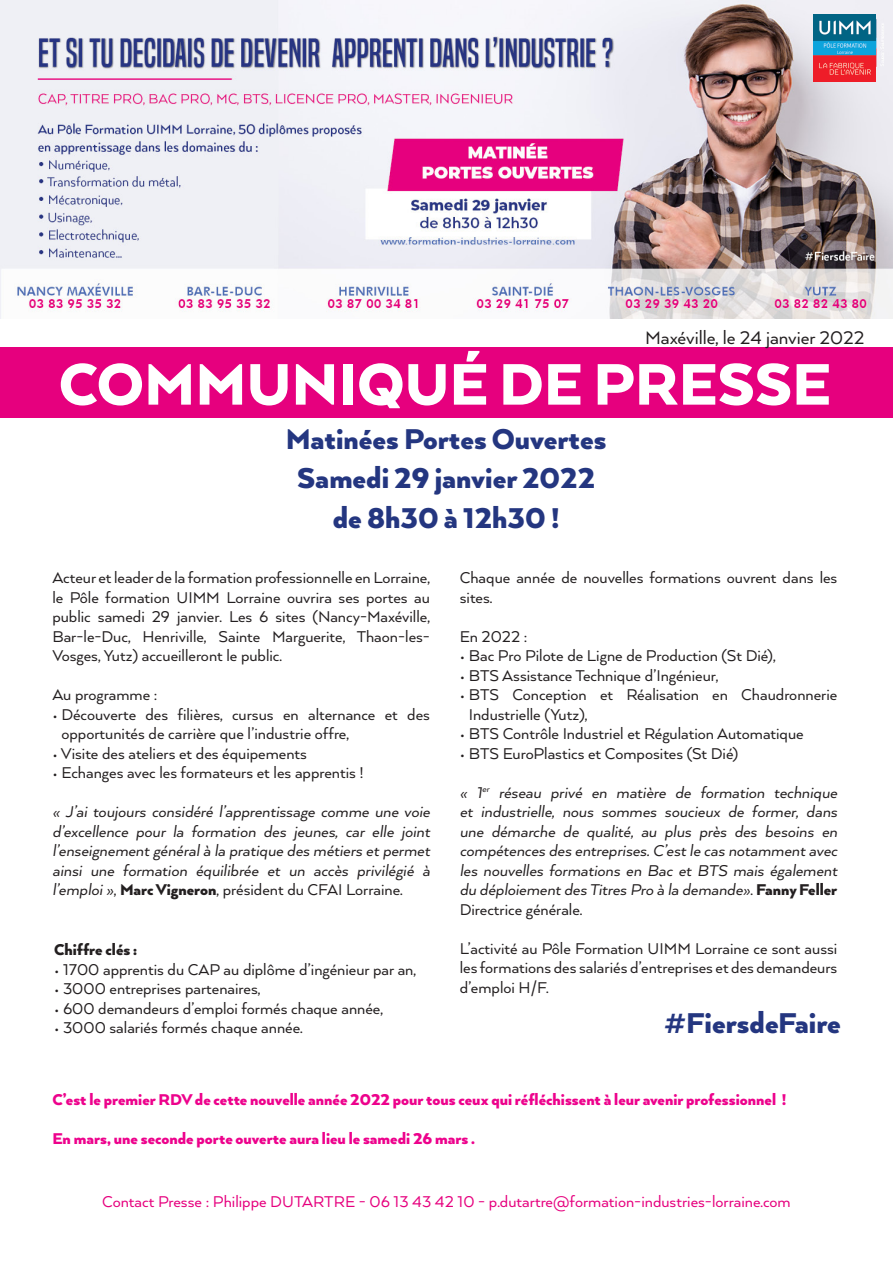
<style>
.page{position:relative;width:893px;height:1263px;background:#fff}
.page>*{position:absolute;margin:0;border:0;box-sizing:border-box;transform-origin:0 0}
.t1{font:900 67.5px "Arquitecta";color:#fff}
.t2{font:900 33px/39.6px "Arquitecta";color:#243680;text-align:center}
.t3{font:21px "Arquitecta";color:#231f20}
.t4{font:18px/19.5px "Arquitecta";color:#231f20}
.t5{font:italic 18px/19.5px "Arquitecta W00";color:#231f20;text-align:justify}
.t6{font:900 18px/39px "Arquitecta";color:#ed028c}
.t7{font:18px "Arquitecta";color:#e6007e}
.t8{font:900 18px "Arquitecta";color:#231f20}
.s1{font-family:"Arquitecta W00";font-style:italic}
.s2{font-weight:900}
.s3{font-family:"Arquitecta";font-style:normal}
.s4{font-family:"Arquitecta";font-weight:900;font-style:normal}
</style>
<div class="page">
<div style="left:0;top:348px;width:893px;height:70px;background:#e6007e"></div>
<img style="left:0;top:0;width:893px;height:319px">
<img style="left:813px;top:15px;width:63px;height:67px">
<p class="t3" style="left:645px;top:325px;width:221px">Maxéville, le 24 janvier 2022</p>
<h1 class="t1" style="left:59px;top:342px;width:774px">COMMUNIQUÉ DE PRESSE</h1>
<h2 class="t2" style="left:286px;top:418px;width:322px">Matinées Portes Ouvertes<br>Samedi 29 janvier 2022 de 8h30 à 12h30 !</h2>
<p class="t4" style="left:52px;top:567px;width:379px;text-align:justify">Acteur et leader de la formation professionnelle en Lorraine, le Pôle formation UIMM Lorraine ouvrira ses portes au public samedi 29 janvier. Les 6 sites (Nancy-Maxéville, Bar-le-Duc, Henriville, Sainte Marguerite, Thaon-les-Vosges, Yutz) accueilleront le public.</p>
<p class="t4" style="left:52px;top:684px;width:107px">Au programme :</p>
<p class="t4" style="left:61px;top:704px;width:370px;text-indent:-9px">• Découverte des filières, cursus en alternance et des opportunités de carrière que l’industrie offre,</p>
<p class="t4" style="left:52px;top:743px;width:256px">• Visite des ateliers et des équipements</p>
<p class="t4" style="left:52px;top:762px;width:313px">• Echanges avec les formateurs et les apprentis !</p>
<p class="t5" style="left:52px;top:802px;width:379px">« J’ai toujours considéré l’apprentissage comme une voie d’excellence pour la formation des jeunes, car elle joint l’enseignement général à la pratique des métiers et permet ainsi une formation équilibrée et un accès privilégié à</p>
<p class="t4" style="left:52px;top:879px;width:352px"><span class="s1">l’emploi »</span>, <span class="s2">Marc Vigneron</span>, président du CFAI Lorraine.</p>
<p class="t8" style="left:54px;top:938px;width:85px">Chiffre clés :</p>
<p class="t4" style="left:54px;top:959px;width:364px">• 1700 apprentis du CAP au diplôme d’ingénieur par an,</p>
<p class="t4" style="left:54px;top:978px;width:208px">• 3000 entreprises partenaires,</p>
<p class="t4" style="left:54px;top:998px;width:330px">• 600 demandeurs d’emploi formés chaque année,</p>
<p class="t4" style="left:54px;top:1017px;width:250px">• 3000 salariés formés chaque année.</p>
<p class="t4" style="left:460px;top:567px;width:379px">Chaque année de nouvelles formations ouvrent dans les sites.</p>
<p class="t4" style="left:460px;top:626px;width:69px">En 2022 :</p>
<p class="t4" style="left:460px;top:645px;width:317px">• Bac Pro Pilote de Ligne de Production (St Dié),</p>
<p class="t4" style="left:460px;top:665px;width:260px">• BTS Assistance Technique d’Ingénieur,</p>
<p class="t4" style="left:469px;top:684px;width:370px;text-indent:-9px">• BTS Conception et Réalisation en Chaudronnerie<br>Industrielle (Yutz),</p>
<p class="t4" style="left:460px;top:723px;width:345px">• BTS Contrôle Industriel et Régulation Automatique</p>
<p class="t4" style="left:460px;top:743px;width:280px">• BTS EuroPlastics et Composites (St Dié)</p>
<p class="t5" style="left:460px;top:782px;width:379px">« 1<sup>er</sup> réseau privé en matière de formation technique et industrielle, nous sommes soucieux de former, dans une démarche de qualité, au plus près des besoins en compétences des entreprises. C’est le cas notamment avec les nouvelles formations en Bac et BTS mais également du déploiement des Titres Pro à la demande»<span class="s3">.</span> <span class="s4">Fanny Feller</span></p>
<p class="t4" style="left:460px;top:889px;width:379px;line-height:39px">Directrice générale.<br>L’activité au Pôle Formation UIMM Lorraine ce sont aussi</p>
<p class="t4" style="left:460px;top:957px;width:379px">les formations des salariés d’entreprises et des demandeurs d’emploi H/F.</p>
<h2 class="t2" style="left:664px;top:1002px;width:178px">#FiersdeFaire</h2>
<p class="t6" style="left:52px;top:1079px;width:735px">C’est le premier RDV de cette nouvelle année 2022 pour tous ceux qui réfléchissent à leur avenir professionnel !<br>En mars, une seconde porte ouverte aura lieu le samedi 26 mars .</p>
<p class="t7" style="left:102px;top:1191px;width:690px">Contact Presse : Philippe DUTARTRE - 06 13 43 42 10 - p.dutartre@formation-industries-lorraine.com</p>
</div>
